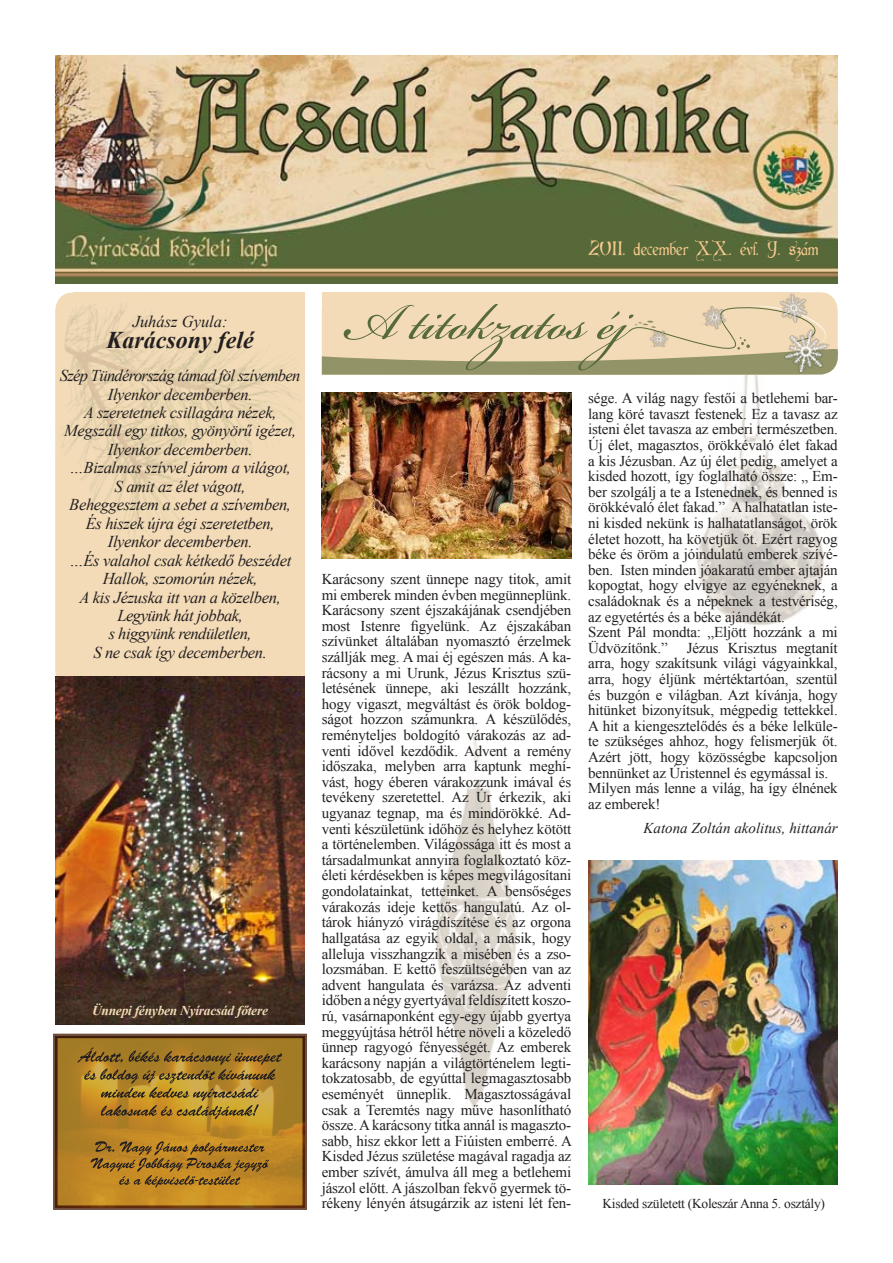
<style>
.page{position:relative;width:893px;height:1263px;background:#fff}
.page>*{position:absolute;margin:0;border:0;box-sizing:border-box;transform-origin:0 0}
.t1{font:78.75px "Bickham Script Pro";color:#576a39}
.t2{font:italic 700 24px "Times New Roman";color:#231f20}
.t3{font:18.75px "Cardinal";color:#f8ca8e}
.t4{font:italic 16.5px/18.5px "Times New Roman";letter-spacing:-.02em;color:#231f20;text-align:center}
.t5{font:italic 16.5px "Times New Roman";color:#231f20}
.t6{font:15px/15.6px "Times New Roman";letter-spacing:-.01em;color:#231f20}
.t7{font:italic 15px "Times New Roman";color:#231f20}
.t8{font:13.5px "Times New Roman";letter-spacing:-.02em;color:#231f20}
.t9{font:italic 700 13.5px "Times New Roman";letter-spacing:-.02em;color:#f3dbb7}
</style>
<div class="page">
<img style="left:435px;top:723px;width:82px;height:385px">
<img style="left:697px;top:379px;width:127px;height:246px">
<div style="left:74px;top:292px;width:231px;height:396px;background:#f3dbb7"></div>
<img style="left:55px;top:283px;width:298px;height:303px">
<img style="left:55px;top:55px;width:783px;height:228px">
<div style="left:322px;top:292px;width:477px;height:83px;background:#f3dbb7"></div>
<img style="left:322px;top:392px;width:249px;height:166px">
<svg style="left:322px;top:302px;width:516px;height:77px"></svg>
<img style="left:55px;top:677px;width:250px;height:347px">
<img style="left:778px;top:325px;width:57px;height:53px">
<img style="left:774px;top:292px;width:39px;height:35px">
<img style="left:649px;top:330px;width:20px;height:17px">
<img style="left:699px;top:304px;width:31px;height:28px">
<img style="left:588px;top:860px;width:250px;height:324px">
<svg style="left:53px;top:1034px;width:254px;height:176px;background:#a87825"></svg>
<svg style="left:77px;top:1047px;width:205px;height:72px;background:#a37c2b"></svg>
<svg style="left:91px;top:1141px;width:178px;height:47px;background:#a47424"></svg>
<p class="t5" style="left:133px;top:310px;width:96px">Juhász Gyula:</p>
<h2 class="t2" style="left:106px;top:323px;width:149px">Karácsony felé</h2>
<p class="t4" style="left:60px;top:366px;width:242px">Szép Tündérország támad föl szívemben<br>Ilyenkor decemberben.<br>A szeretetnek csillagára nézek,<br>Megszáll egy titkos, gyönyörű igézet,<br>Ilyenkor decemberben.<br>…Bizalmas szívvel járom a világot,<br>S amit az élet vágott,<br>Beheggesztem a sebet a szívemben,<br>És hiszek újra égi szeretetben,<br>Ilyenkor decemberben.<br>…És valahol csak kétkedő beszédet<br>Hallok, szomorún nézek,<br>A kis Jézuska itt van a közelben,<br>Legyünk hát jobbak,<br>s higgyünk rendületlen,<br>S ne csak így decemberben.</p>
<p class="t9" style="left:92px;top:1001px;width:177px">Ünnepi fényben Nyíracsád főtere</p>
<p class="t3" style="left:588px;top:237px;width:232px">2011. december xx. évf. 9. szám</p>
<h1 class="t1" style="left:342px;top:265px;width:331px">A titokzatos éj</h1>
<p class="t6" style="left:588px;top:390px;width:251px">sége. A világ nagy festői a betlehemi bar&shy;lang köré tavaszt festenek. Ez a tavasz az isteni élet tavasza az emberi természetben.<br>Új élet, magasztos, örökkévaló élet fakad a kis Jézusban. Az új élet pedig, amelyet a kisded hozott, így foglalható össze: „ Em&shy;ber szolgálj a te a Istenednek, és benned is örökkévaló élet fakad.” A halhatatlan iste&shy;ni kisded nekünk is halhatatlanságot, örök életet hozott, ha követjük őt. Ezért ragyog béke és öröm a jóindulatú emberek szívé&shy;ben. Isten minden jóakaratú ember ajtaján kopogtat, hogy elvigye az egyéneknek, a családoknak és a népeknek a testvériség, az egyetértés és a béke ajándékát.<br>Szent Pál mondta: „Eljött hozzánk a mi Üdvözítőnk.”</p>
<p class="t6" style="left:322px;top:571px;width:252px;text-align:justify">Karácsony szent ünnepe nagy titok, amit mi emberek minden évben megünneplünk.<br>Karácsony szent éjszakájának csendjében most Istenre figyelünk. Az éjszakában szívünket általában nyomasztó érzelmek szállják meg. A mai éj egészen más. A ka&shy;rácsony a mi Urunk, Jézus Krisztus szü&shy;letésének ünnepe, aki leszállt hozzánk, hogy vigaszt, megváltást és örök boldog&shy;ságot hozzon számunkra. A készülődés, reményteljes boldogító várakozás az ad&shy;venti idővel kezdődik. Advent a remény időszaka, melyben arra kaptunk meghí&shy;vást, hogy éberen várakozzunk imával és tevékeny szeretettel. Az Úr érkezik, aki ugyanaz tegnap, ma és mindörökké. Ad&shy;venti készületünk időhöz és helyhez kötött a történelemben. Világossága itt és most a társadalmunkat annyira foglalkoztató köz&shy;életi kérdésekben is képes megvilágosítani gondolatainkat, tetteinket. A bensőséges várakozás ideje kettős hangulatú. Az ol&shy;tárok hiányzó virágdíszítése és az orgona hallgatása az egyik oldal, a másik, hogy alleluja visszhangzik a misében és a zso&shy;lozsmában. E kettő feszültségében van az advent hangulata és varázsa. Az adventi időben a négy gyertyával feldíszített koszo&shy;rú, vasárnaponként egy-egy újabb gyertya meggyújtása hétről hétre növeli a közeledő ünnep ragyogó fényességét. Az emberek karácsony napján a világtörténelem legti&shy;tokzatosabb, de egyúttal legmagasztosabb eseményét ünneplik. Magasztosságával csak a Teremtés nagy műve hasonlítható össze. A karácsony titka annál is magaszto&shy;sabb, hisz ekkor lett a Fiúisten emberré. A Kisded Jézus születése magával ragadja az ember szívét, ámulva áll meg a betlehemi jászol előtt. A jászolban fekvő gyermek tö&shy;rékeny lényén átsugárzik az isteni lét fen-</p>
<p class="t6" style="left:588px;top:640px;width:251px;text-indent:98px">Jézus Krisztus megtanít arra, hogy szakítsunk világi vágyainkkal, arra, hogy éljünk mértéktartóan, szentül és buzgón e világban. Azt kívánja, hogy hitünket bizonyítsuk, mégpedig tettekkel.<br>A hit a kiengesztelődés és a béke lelküle&shy;te szükséges ahhoz, hogy felismerjük őt.<br>Azért jött, hogy közösségbe kapcsoljon bennünket az Úristennel és egymással is.<br>Milyen más lenne a világ, ha így élnének az emberek!</p>
<p class="t7" style="left:643px;top:818px;width:196px">Katona Zoltán akolitus, hittanár</p>
<p class="t8" style="left:602px;top:1194px;width:224px">Kisded született (Koleszár Anna 5. osztály)</p>
</div>
